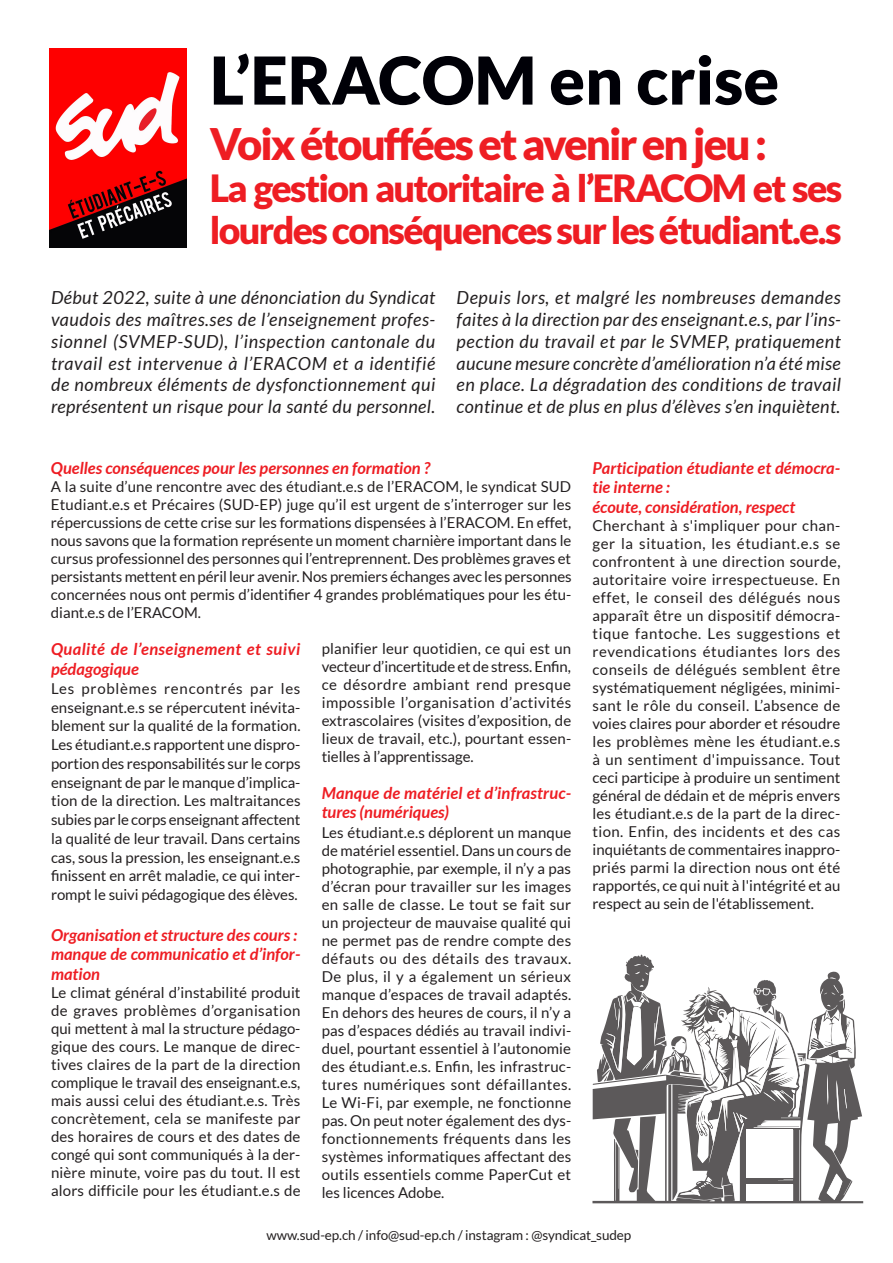
<style>
.page{position:relative;width:893px;height:1263px;background:#fff}
.page>*{position:absolute;margin:0;border:0;box-sizing:border-box;transform-origin:0 0}
.t1{font:900 66px "Lato";color:#000007}
.t2{font:900 43.5px "Lato";letter-spacing:-.045em;color:#ee1d23}
.t3{font:900 37.5px/42px "Lato";letter-spacing:-.045em;color:#ee1d23}
.Style_de_paragraphe_3{font:italic 18px/21.8px "Lato";letter-spacing:.02em;color:#231f20;text-align:justify}
.sous_titres_rouges{font:italic 700 16.5px/19.8px "Lato";color:#ee1d23}
.subtittle{font:italic 700 16.5px "Lato";color:#ee1d23}
.Style_de_paragraphe_1{font:italic 700 16.5px/19.8px "Lato";letter-spacing:.005em;color:#ee1d23}
.subtittle-2{font:italic 700 16.5px/19.8px "Lato";letter-spacing:.025em;color:#ee1d23}
.Style_de_paragraphe_3-2{font:15px/18px "Lato";color:#231f20;text-align:justify}
.Style_de_paragraphe_3-3{font:13.5px "Lato";letter-spacing:-.005em;color:#231f20}
</style>
<div class="page">
<img style="left:50px;top:49px;width:136px;height:199px">
<svg style="left:592px;top:1021px;width:271px;height:182px"></svg>
<svg style="left:597px;top:955px;width:257px;height:246px"></svg>
<p class="t1" style="left:210px;top:42px;width:571px">L’ERACOM en crise</p>
<p class="t2" style="left:210px;top:118px;width:559px">Voix étouffées et avenir en jeu :</p>
<p class="t3" style="left:210px;top:166px;width:634px">La gestion autoritaire à l’ERACOM et ses lourdes conséquences sur les étudiant.e.s</p>
<p class="Style_de_paragraphe_3" style="left:51px;top:287px;width:386px">Début 2022, suite à une dénonciation du Syndicat vaudois des maîtres.ses de l’enseignement profes&shy;sionnel (SVMEP-SUD), l’inspection cantonale du travail est intervenue à l’ERACOM et a identifié de nombreux éléments de dysfonctionnement qui représentent un risque pour la santé du personnel.</p>
<p class="Style_de_paragraphe_3" style="left:457px;top:287px;width:386px">Depuis lors, et malgré les nombreuses demandes faites à la direction par des enseignant.e.s, par l’ins&shy;pection du travail et par le SVMEP, pratiquement aucune mesure concrète d’amélioration n’a été mise en place. La dégradation des conditions de travail continue et de plus en plus d’élèves s’en inquiètent.</p>
<p class="subtittle" style="left:51px;top:458px;width:381px">Quelles conséquences pour les personnes en formation ?</p>
<p class="Style_de_paragraphe_3-2" style="left:51px;top:477px;width:522px">A la suite d’une rencontre avec des étudiant.e.s de l’ERACOM, le syndicat SUD Etudiant.e.s et Précaires (SUD-EP) juge qu’il est urgent de s’interroger sur les répercussions de cette crise sur les formations dispensées à l’ERACOM. En effet, nous savons que la formation représente un moment charnière important dans le cursus professionnel des personnes qui l’entreprennent. Des problèmes graves et persistants mettent en péril leur avenir. Nos premiers échanges avec les personnes concernées nous ont permis d’identifier 4 grandes problématiques pour les étu&shy;diant.e.s de l’ERACOM.</p>
<p class="subtittle-2" style="left:51px;top:640px;width:251px">Qualité de l’enseignement et suivi pédagogique</p>
<p class="Style_de_paragraphe_3-2" style="left:51px;top:679px;width:251px;line-height:18.8px">Les problèmes rencontrés par les enseignant.e.s se répercutent inévita&shy;blement sur la qualité de la formation.<br>Les étudiant.e.s rapportent une dispro&shy;portion des responsabilités sur le corps enseignant de par le manque d’implica&shy;tion de la direction. Les maltraitances subies par le corps enseignant affectent la qualité de leur travail. Dans certains cas, sous la pression, les enseignant.e.s finissent en arrêt maladie, ce qui inter&shy;rompt le suivi pédagogique des élèves.</p>
<p class="sous_titres_rouges" style="left:51px;top:925px;width:248px">Organisation et structure des cours :</p>
<p class="sous_titres_rouges" style="left:51px;top:945px;width:251px">manque de communicatio et d’infor&shy;mation</p>
<p class="Style_de_paragraphe_3-2" style="left:51px;top:984px;width:251px">Le climat général d’instabilité produit de graves problèmes d’organisation qui mettent à mal la structure pédago&shy;gique des cours. Le manque de direc&shy;tives claires de la part de la direction complique le travail des enseignant.e.s, mais aussi celui des étudiant.e.s. Très concrètement, cela se manifeste par des horaires de cours et des dates de congé qui sont communiqués à la der&shy;nière minute, voire pas du tout. Il est alors difficile pour les étudiant.e.s de</p>
<p class="Style_de_paragraphe_3-2" style="left:322px;top:640px;width:251px">planifier leur quotidien, ce qui est un vecteur d’incertitude et de stress. Enfin, ce désordre ambiant rend presque impossible l’organisation d’activités extrascolaires (visites d’exposition, de lieux de travail, etc.), pourtant essen&shy;tielles à l’apprentissage.</p>
<p class="sous_titres_rouges" style="left:322px;top:783px;width:251px">Manque de matériel et d’infrastruc&shy;tures (numériques)</p>
<p class="Style_de_paragraphe_3-2" style="left:322px;top:823px;width:251px">Les étudiant.e.s déplorent un manque de matériel essentiel. Dans un cours de photographie, par exemple, il n’y a pas d’écran pour travailler sur les images en salle de classe. Le tout se fait sur un projecteur de mauvaise qualité qui ne permet pas de rendre compte des défauts ou des détails des travaux.<br>De plus, il y a également un sérieux manque d’espaces de travail adaptés.<br>En dehors des heures de cours, il n’y a pas d’espaces dédiés au travail indivi&shy;duel, pourtant essentiel à l’autonomie des étudiant.e.s. Enfin, les infrastruc&shy;tures numériques sont défaillantes.<br>Le Wi-Fi, par exemple, ne fonctionne pas. On peut noter également des dys&shy;fonctionnements fréquents dans les systèmes informatiques affectant des outils essentiels comme PaperCut et les licences Adobe.</p>
<p class="Style_de_paragraphe_1" style="left:592px;top:458px;width:249px">Participation étudiante et démocra&shy;tie interne :</p>
<p class="sous_titres_rouges" style="left:592px;top:498px;width:204px">écoute, considération, respect</p>
<p class="Style_de_paragraphe_3-2" style="left:592px;top:517px;width:250px">Cherchant à s'impliquer pour chan&shy;ger la situation, les étudiant.e.s se confrontent à une direction sourde, autoritaire voire irrespectueuse. En effet, le conseil des délégués nous apparaît être un dispositif démocra&shy;tique fantoche. Les suggestions et revendications étudiantes lors des conseils de délégués semblent être systématiquement négligées, minimi&shy;sant le rôle du conseil. L’absence de voies claires pour aborder et résoudre les problèmes mène les étudiant.e.s à un sentiment d'impuissance. Tout ceci participe à produire un sentiment général de dédain et de mépris envers les étudiant.e.s de la part de la direc&shy;tion. Enfin, des incidents et des cas inquiétants de commentaires inappro&shy;priés parmi la direction nous ont été rapportés, ce qui nuit à l'intégrité et au respect au sein de l'établissement.</p>
<p class="Style_de_paragraphe_3-3" style="left:267px;top:1227px;width:366px">www.sud-ep.ch / info@sud-ep.ch / instagram : @syndicat_sudep</p>
</div>
